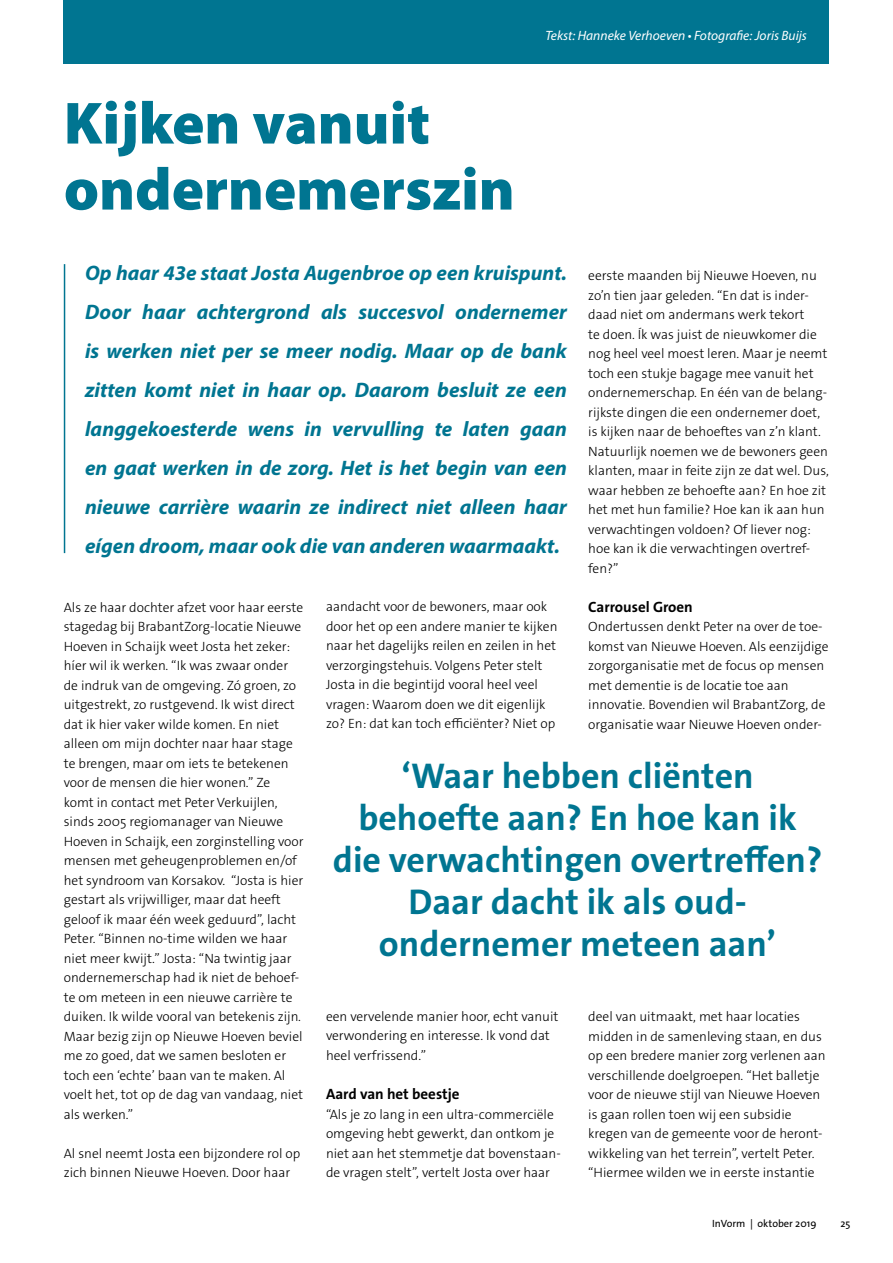
<style>
.page{position:relative;width:893px;height:1263px;background:#fff}
.page>*{position:absolute;margin:0;border:0;box-sizing:border-box;transform-origin:0 0}
.t1{font:900 60px/66px "Myriad Pro";color:#007591}
.t2{font:700 36px/42px "The Sans Os F";color:#007591;text-align:center}
.t3{font:italic 700 21px/39px "Myriad Pro";color:#007591;text-align:justify}
.t4{font:700 15px "The Sans Os F";color:#000}
.t5{font:300 13.5px/19.5px "The Sans Os F";color:#000}
.t6{font:italic 13.5px "Myriad Pro";color:#fff}
.t7{font:10.5px "The Sans Os F";color:#000}
</style>
<div class="page">
<hr style="left:64px;top:264px;width:1px;height:289px;background:#007591">
<div style="left:64px;top:0;width:765px;height:64px;background:#007591"></div>
<h1 class="t1" style="left:64px;top:91px;width:452px">Kijken vanuit ondernemerszin</h1>
<p class="t6" style="left:545px;top:27px;width:263px">Tekst: Hanneke Verhoeven • Fotografie: Joris Buijs</p>
<p class="t3" style="left:85px;top:253px;width:483px">Op haar 43e staat Josta Augenbroe op een kruispunt.<br>Door haar achtergrond als succesvol ondernemer is werken niet per se meer nodig. Maar op de bank zitten komt niet in haar op. Daarom besluit ze een langgekoesterde wens in vervulling te laten gaan en gaat werken in de zorg. Het is het begin van een nieuwe carrière waarin ze indirect niet alleen haar eígen droom, maar ook die van anderen waarmaakt.</p>
<p class="t5" style="left:588px;top:266px;width:242px">eerste maanden bij Nieuwe Hoeven, nu zo’n tien jaar geleden. “En dat is inder&shy;daad niet om andermans werk tekort<br>te doen. Ík was juist de nieuwkomer die nog heel veel moest leren. Maar je neemt toch een stukje bagage mee vanuit het ondernemerschap. En één van de belang&shy;rijkste dingen die een ondernemer doet, is kijken naar de behoeftes van z’n klant.<br>Natuurlijk noemen we de bewoners geen klanten, maar in feite zijn ze dat wel. Dus, waar hebben ze behoefte aan? En hoe zit het met hun familie? Hoe kan ik aan hun verwachtingen voldoen? Of liever nog: hoe kan ik die verwachtingen overtref&shy;fen?”</p>
<p class="t4" style="left:588px;top:597px;width:106px">Carrousel Groen</p>
<p class="t5" style="left:588px;top:617px;width:242px">Ondertussen denkt Peter na over de toe&shy;komst van Nieuwe Hoeven. Als eenzijdige zorgorganisatie met de focus op mensen met dementie is de locatie toe aan innovatie. Bovendien wil BrabantZorg, de organisatie waar Nieuwe Hoeven onder-</p>
<p class="t5" style="left:326px;top:597px;width:233px">aandacht voor de bewoners, maar ook door het op een andere manier te kijken naar het dagelijks reilen en zeilen in het verzorgingstehuis. Volgens Peter stelt Josta in die begintijd vooral heel veel vragen: Waarom doen we dit eigenlijk zo? En: dat kan toch efficiënter? Niet op</p>
<p class="t5" style="left:64px;top:597px;width:241px">Als ze haar dochter afzet voor haar eerste stagedag bij BrabantZorg-locatie Nieuwe Hoeven in Schaijk weet Josta het zeker: híer wil ik werken. “Ik was zwaar onder de indruk van de omgeving. Zó groen, zo uitgestrekt, zo rustgevend. Ik wist direct dat ik hier vaker wilde komen. En niet alleen om mijn dochter naar haar stage te brengen, maar om iets te betekenen voor de mensen die hier wonen.” Ze komt in contact met Peter Verkuijlen, sinds 2005 regiomanager van Nieuwe Hoeven in Schaijk, een zorginstelling voor mensen met geheugenproblemen en/of het syndroom van Korsakov. “Josta is hier gestart als vrijwilliger, maar dat heeft geloof ik maar één week geduurd”, lacht Peter. “Binnen no-time wilden we haar niet meer kwijt.” Josta: “Na twintig jaar ondernemerschap had ik niet de behoef&shy;te om meteen in een nieuwe carrière te duiken. Ik wilde vooral van betekenis zijn.<br>Maar bezig zijn op Nieuwe Hoeven beviel me zo goed, dat we samen besloten er toch een ‘echte’ baan van te maken. Al voelt het, tot op de dag van vandaag, niet als werken.”</p>
<p class="t5" style="left:64px;top:1143px;width:238px">Al snel neemt Josta een bijzondere rol op zich binnen Nieuwe Hoeven. Door haar</p>
<h2 class="t2" style="left:333px;top:755px;width:491px">‘Waar hebben cliënten behoefte aan? En hoe kan ik die verwachtingen overtreffen?<br>Daar dacht ik als oud&shy;ondernemer meteen aan’</h2>
<p class="t5" style="left:326px;top:1007px;width:234px">een vervelende manier hoor, echt vanuit verwondering en interesse. Ik vond dat heel verfrissend.”</p>
<p class="t4" style="left:326px;top:1084px;width:135px">Aard van het beestje</p>
<p class="t5" style="left:326px;top:1104px;width:236px">“Als je zo lang in een ultra-commerciële omgeving hebt gewerkt, dan ontkom je niet aan het stemmetje dat bovenstaan&shy;de vragen stelt”, vertelt Josta over haar</p>
<p class="t5" style="left:588px;top:1007px;width:239px">deel van uitmaakt, met haar locaties midden in de samenleving staan, en dus op een bredere manier zorg verlenen aan verschillende doelgroepen. “Het balletje voor de nieuwe stijl van Nieuwe Hoeven is gaan rollen toen wij een subsidie kregen van de gemeente voor de heront&shy;wikkeling van het terrein”, vertelt Peter. “Hiermee wilden we in eerste instantie</p>
<p class="t7" style="left:712px;top:1216px;width:106px">InVorm | oktober 2019</p>
<p class="t7" style="left:840px;top:1216px;width:11px">25</p>
</div>
